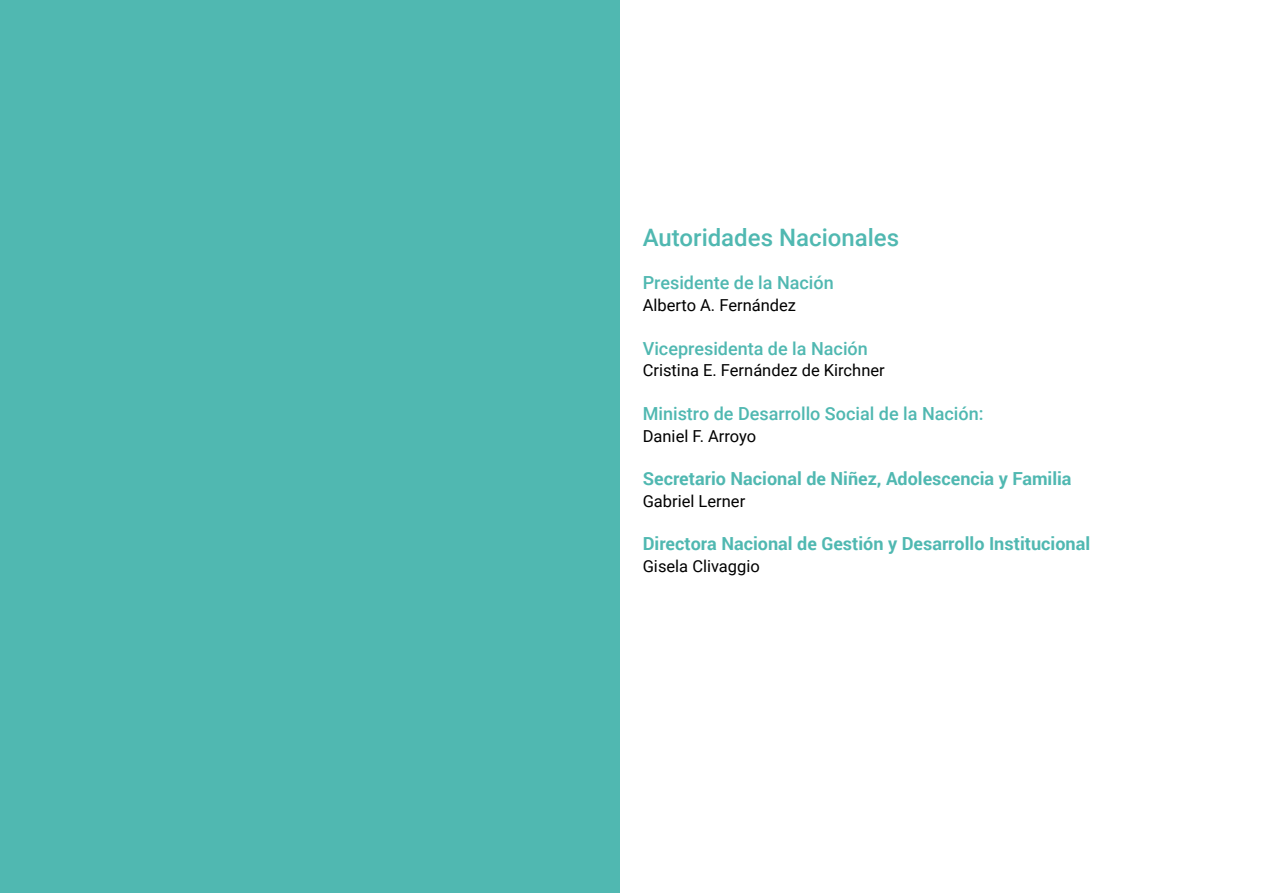
<style>
.page{position:relative;width:1263px;height:893px;background:#fff}
.page>*{position:absolute;margin:0;border:0;box-sizing:border-box;transform-origin:0 0}
.t1{font:500 24px "Roboto";color:#50b8b1}
.t2{font:700 18px "Roboto";color:#50b8b1}
.t3{font:500 18px "Roboto";color:#50b8b1}
.t4{font:16.5px "Roboto";color:#000}
</style>
<div class="page">
<div style="left:1px;top:0;width:619px;height:893px;background:#50b8b1"></div>
<h1 class="t1" style="left:643px;top:220px;width:258px">Autoridades Nacionales</h1>
<p class="t3" style="left:643px;top:270px;width:193px">Presidente de la Nación</p>
<p class="t4" style="left:643px;top:294px;width:155px">Alberto A. Fernández</p>
<p class="t3" style="left:643px;top:336px;width:227px">Vicepresidenta de la Nación</p>
<p class="t4" style="left:643px;top:359px;width:244px">Cristina E. Fernández de Kirchner</p>
<p class="t3" style="left:643px;top:401px;width:342px">Ministro de Desarrollo Social de la Nación:</p>
<p class="t4" style="left:643px;top:424px;width:115px">Daniel F. Arroyo</p>
<p class="t2" style="left:643px;top:466px;width:430px">Secretario Nacional de Niñez, Adolescencia y Familia</p>
<p class="t4" style="left:643px;top:489px;width:104px">Gabriel Lerner</p>
<p class="t2" style="left:643px;top:531px;width:449px">Directora Nacional de Gestión y Desarrollo Institucional</p>
<p class="t4" style="left:643px;top:555px;width:119px">Gisela Clivaggio</p>
</div>
